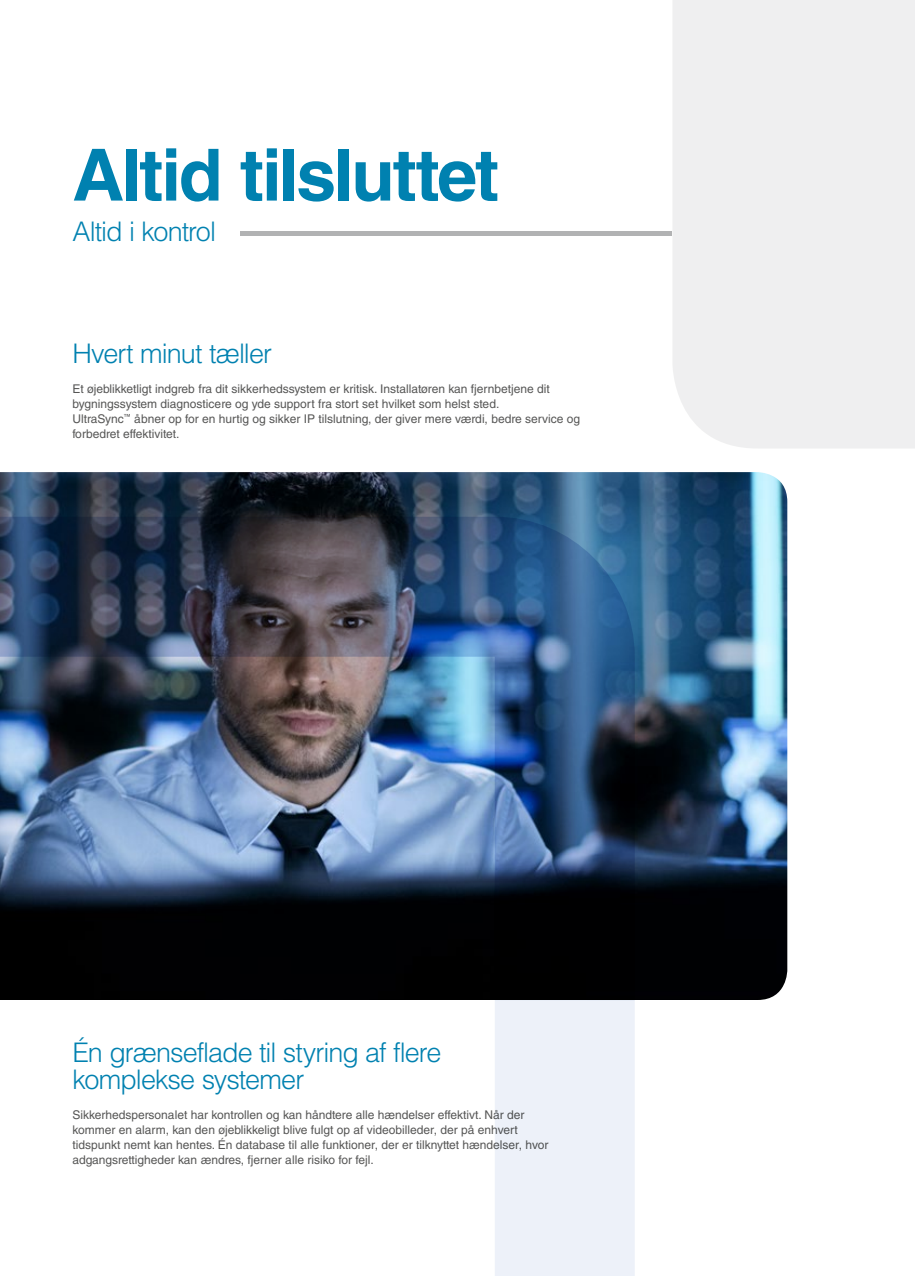
<style>
.page{position:relative;width:915px;height:1276px;background:#fff}
.page>*{position:absolute;margin:0;border:0;box-sizing:border-box;transform-origin:0 0}
.t1{font:700 72px "Helvetica LT Std";letter-spacing:-.035em;color:#0081b0}
.t2{font:300 27px/27px "Helvetica LT Std";letter-spacing:-.035em;color:#0081b0}
.t3{font:12px/15px "Helvetica LT Std";color:#565655}
</style>
<div class="page">
<img style="left:0;top:472px;width:787px;height:528px">
<div style="left:673px;top:0;width:241px;height:448px;background:#efeff0"></div>
<div style="left:240px;top:231px;width:432px;height:5px;background:#b1b2b3"></div>
<div style="left:495px;top:1000px;width:139px;height:276px;background:#edf1f9"></div>
<img style="left:0;top:517px;width:634px;height:483px">
<h1 class="t1" style="left:72px;top:131px;width:428px">Altid tilsluttet</h1>
<h2 class="t2" style="left:72px;top:218px;width:145px">Altid i kontrol</h2>
<h2 class="t2" style="left:72px;top:340px;width:201px">Hvert minut tæller</h2>
<p class="t3" style="left:72px;top:381px;width:509px">Et øjeblikketligt indgreb fra dit sikkerhedssystem er kritisk. Installatøren kan fjernbetjene dit bygningssystem diagnosticere og yde support fra stort set hvilket som helst sted.<br>UltraSync<sup>™</sup> åbner op for en hurtig og sikker IP tilslutning, der giver mere værdi, bedre service og forbedret effektivitet.</p>
<h2 class="t2" style="left:72px;top:1038px;width:370px">Én grænseflade til styring af flere komplekse systemer</h2>
<p class="t3" style="left:72px;top:1107px;width:477px">Sikkerhedspersonalet har kontrollen og kan håndtere alle hændelser effektivt. Når der kommer en alarm, kan den øjeblikkeligt blive fulgt op af videobilleder, der på enhvert tidspunkt nemt kan hentes. Én database til alle funktioner, der er tilknyttet hændelser, hvor adgangsrettigheder kan ændres, fjerner alle risiko for fejl.</p>
</div>
